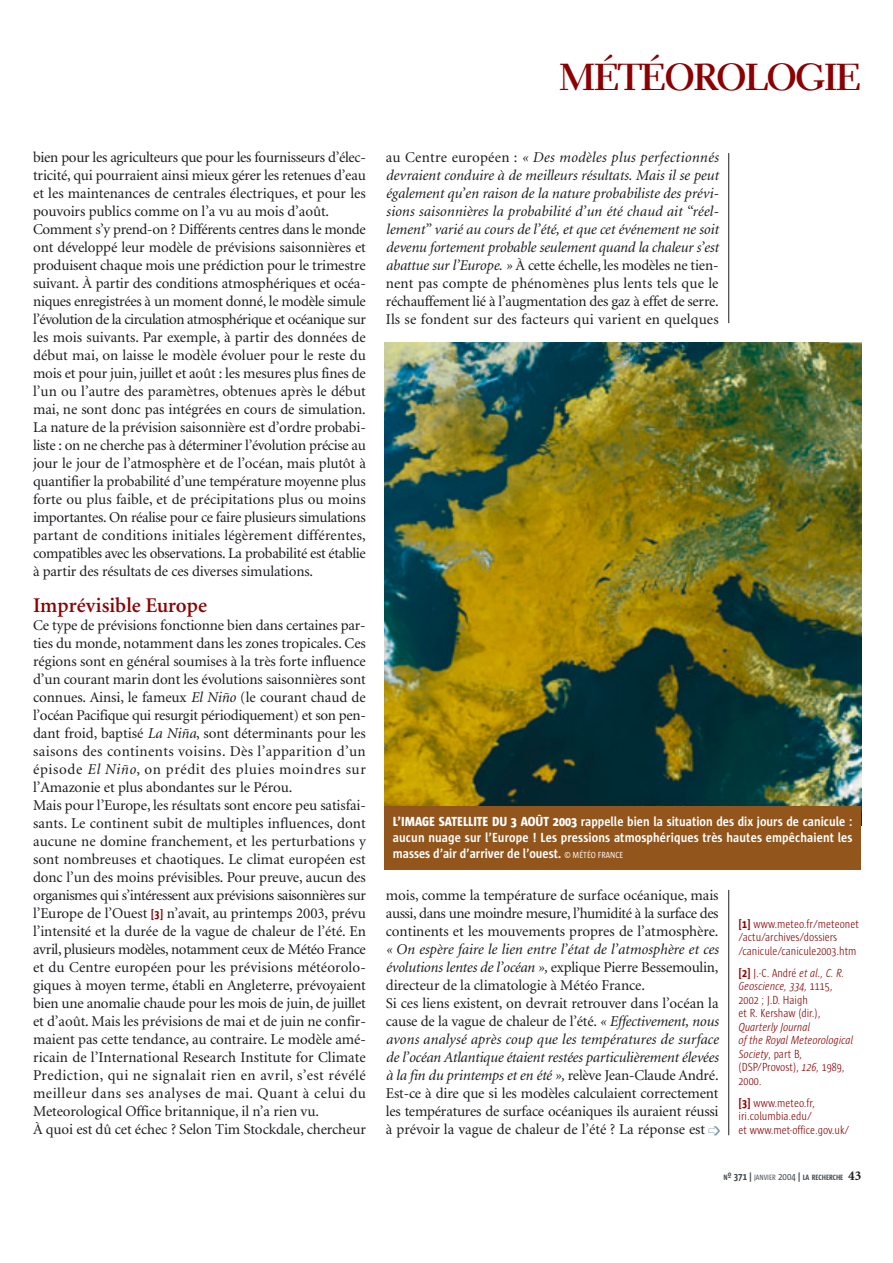
<style>
.page{position:relative;width:893px;height:1263px;background:#fff}
.page>*{position:absolute;margin:0;border:0;box-sizing:border-box;transform-origin:0 0}
.t1{font:700 37.5px "Electra LH";letter-spacing:-.05em;color:#8b0002}
.t2{font:600 21px "Minion";color:#8b0002}
.t3{font:15px/18px "Minion";letter-spacing:-.005em;color:#1b1c20}
.t4{font:italic 15px/18px "Minion";letter-spacing:-.015em;color:#1b1c20;text-align:justify}
.t5{font:700 13.5px/15.9px "Sun";letter-spacing:.01em;color:#fff;text-align:justify;scale:.9 1}
.t6{font:300 12px/13.5px "Sun Cd";color:#8b0002}
.t7{font:italic 300 12px/13.5px "Sun Cd";color:#8b0002}
.t8{font:700 7.8px "Sun Cd";color:#454b53}
.s1{font-style:italic}
.s2{font-family:"Sun Cd";font-weight:700;font-size:12px;color:#8b0002}
.s3{font-style:normal}
.s4{font-weight:800}
.s5{font-weight:400;font-size:9px}
.s6{font-weight:700}
.s7{color:#6f8ca5}
.s8{font-size:10.5px}
.s9{font-weight:400}
.s10{font-weight:400;font-size:10.5px}
.s11{font-family:"Minion";font-size:13.5px;color:#1b1c20}
</style>
<div class="page">
<hr style="left:728px;top:890px;width:1px;height:245px;background:#1b1c20">
<hr style="left:728px;top:153px;width:1px;height:170px;background:#1b1c20">
<img style="left:384px;top:342px;width:477px;height:464px">
<div style="left:384px;top:806px;width:477px;height:64px;background:#92551c"></div>
<h1 class="t1" style="left:559px;top:62px;width:304px">MÉTÉOROLOGIE</h1>
<p class="t3" style="left:33px;top:149px;width:334px">bien pour les agriculteurs que pour les fournisseurs d’élec&shy;tricité, qui pourraient ainsi mieux gérer les retenues d’eau et les maintenances de centrales électriques, et pour les pouvoirs publics comme on l’a vu au mois d’août.<br>Comment s’y prend-on ? Différents centres dans le monde ont développé leur modèle de prévisions saisonnières et produisent chaque mois une prédiction pour le trimestre suivant. À partir des conditions atmosphériques et océa&shy;niques enregistrées à un moment donné, le modèle simule l’évolution de la circulation atmosphérique et océanique sur les mois suivants. Par exemple, à partir des données de début mai, on laisse le modèle évoluer pour le reste du mois et pour juin, juillet et août : les mesures plus fines de l’un ou l’autre des paramètres, obtenues après le début mai, ne sont donc pas intégrées en cours de simulation.<br>La nature de la prévision saisonnière est d’ordre probabi&shy;liste : on ne cherche pas à déterminer l’évolution précise au jour le jour de l’atmosphère et de l’océan, mais plutôt à quantifier la probabilité d’une température moyenne plus forte ou plus faible, et de précipitations plus ou moins importantes. On réalise pour ce faire plusieurs simulations partant de conditions initiales légèrement différentes, compatibles avec les observations. La probabilité est établie à partir des résultats de ces diverses simulations.</p>
<h2 class="t2" style="left:33px;top:597px;width:175px">Imprévisible Europe</h2>
<p class="t3" style="left:33px;top:617px;width:334px">Ce type de prévisions fonctionne bien dans certaines par&shy;ties du monde, notamment dans les zones tropicales. Ces régions sont en général soumises à la très forte influence d’un courant marin dont les évolutions saisonnières sont connues. Ainsi, le fameux <span class="s1">El Niño</span> (le courant chaud de l’océan Pacifique qui resurgit périodiquement) et son pen&shy;dant froid, baptisé <span class="s1">La Niña</span>, sont déterminants pour les saisons des continents voisins. Dès l’apparition d’un épisode <span class="s1">El Niño</span>, on prédit des pluies moindres sur l’Amazonie et plus abondantes sur le Pérou.<br>Mais pour l’Europe, les résultats sont encore peu satisfai&shy;sants. Le continent subit de multiples influences, dont aucune ne domine franchement, et les perturbations y sont nombreuses et chaotiques. Le climat européen est donc l’un des moins prévisibles. Pour preuve, aucun des organismes qui s’intéressent aux prévisions saisonnières sur l’Europe de l’Ouest <span class="s2">[3]</span> n’avait, au printemps 2003, prévu l’intensité et la durée de la vague de chaleur de l’été. En avril, plusieurs modèles, notamment ceux de Météo France et du Centre européen pour les prévisions météorolo&shy;giques à moyen terme, établi en Angleterre, prévoyaient bien une anomalie chaude pour les mois de juin, de juillet et d’août. Mais les prévisions de mai et de juin ne confir&shy;maient pas cette tendance, au contraire. Le modèle amé&shy;ricain de l’International Research Institute for Climate Prediction, qui ne signalait rien en avril, s’est révélé meilleur dans ses analyses de mai. Quant à celui du Meteorological Office britannique, il n’a rien vu.<br>À quoi est dû cet échec ? Selon Tim Stockdale, chercheur</p>
<p class="t4" style="left:386px;top:149px;width:334px"><span class="s3">au Centre européen :</span> « Des modèles plus perfectionnés devraient conduire à de meilleurs résultats. Mais il se peut également qu’en raison de la nature probabiliste des prévi&shy;sions saisonnières la probabilité d’un été chaud ait “réel&shy;lement” varié au cours de l’été, et que cet événement ne soit devenu fortement probable seulement quand la chaleur s’est abattue sur l’Europe. » <span class="s3">À cette échelle, les modèles ne tien&shy;nent pas compte de phénomènes plus lents tels que le réchauffement lié à l’augmentation des gaz à effet de serre.<br>Ils se fondent sur des facteurs qui varient en quelques</span></p>
<p class="t5" style="left:393px;top:814px;width:512px"><span class="s4">L’IMAGE SATELLITE DU 3 AOÛT 2003</span> rappelle bien la situation des dix jours de canicule : aucun nuage sur l’Europe ! Les pressions atmosphériques très hautes empêchaient les masses d’air d’arriver de l’ouest. <span class="s5">© MÉTÉO FRANCE</span></p>
<p class="t3" style="left:386px;top:887px;width:334px;text-align:justify">mois, comme la température de surface océanique, mais aussi, dans une moindre mesure, l’humidité à la surface des continents et les mouvements propres de l’atmosphère.</p>
<p class="t3" style="left:386px;top:941px;width:334px"><span class="s1">« On espère faire le lien entre l’état de l’atmosphère et ces évolutions lentes de l’océan »,</span> explique Pierre Bessemoulin, directeur de la climatologie à Météo France.<br>Si ces liens existent, on devrait retrouver dans l’océan la cause de la vague de chaleur de l’été. <span class="s1">« Effectivement, nous avons analysé après coup que les températures de surface de l’océan Atlantique étaient restées particulièrement élevées à la fin du printemps et en été »,</span> relève Jean-Claude André.<br>Est-ce à dire que si les modèles calculaient correctement les températures de surface océaniques ils auraient réussi à prévoir la vague de chaleur de l’été ? La réponse est</p>
<p class="t6" style="left:738px;top:918px;width:122px"><span class="s6">[1]</span> www.meteo.fr/meteonet /actu/archives/dossiers /canicule/canicule2003.htm</p>
<p class="t6" style="left:738px;top:967px;width:107px"><span class="s6">[2]</span> J.-C. André <span class="s1">et al., C. R.<br>Geoscience, 334,</span> 1115,<br>2002 ; J.D. Haigh<br>et R. Kershaw (dir.),</p>
<p class="t7" style="left:738px;top:1021px;width:116px">Quarterly Journal<br>of the Royal Meteorological<br>Society<span class="s3">, part B, (DSP/Provost),</span> 126, <span class="s3">1989,<br>2000.</span></p>
<p class="t6" style="left:738px;top:1097px;width:78px"><span class="s6">[3]</span> www.meteo.fr,</p>
<p class="t6" style="left:738px;top:1110px;width:75px">iri.columbia.edu/</p>
<p class="t6" style="left:708px;top:1124px;width:143px"><span class="s7">➩</span> et www.met-office.gov.uk/</p>
<p class="t8" style="left:723px;top:1175px;width:139px">N<span class="s8">º 371 |</span> <span class="s9">JANVIER</span> <span class="s10">2004</span> <span class="s8">|</span> LA RECHERCHE <span class="s11">43</span></p>
</div>
